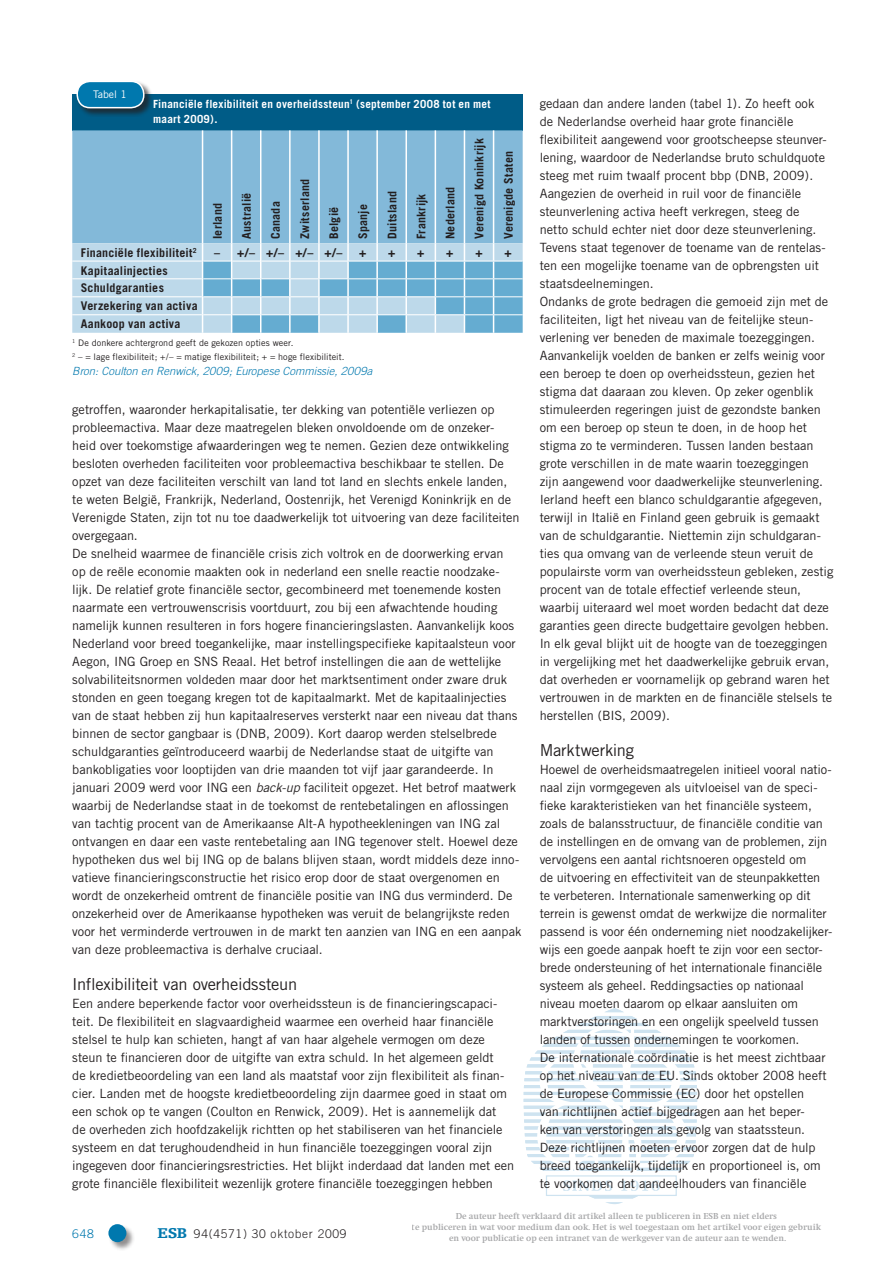
<style>
.page{position:relative;width:893px;height:1263px;background:#fff}
.page>*{position:absolute;margin:0;border:0;box-sizing:border-box;transform-origin:0 0}
.t1{font:16.5px "Trade Gothic";letter-spacing:-.015em;color:#231f20}
.t2{font:12.75px/18px "Trade Gothic";letter-spacing:-.005em;color:#231f20}
.t3{font:700 12px/17.9px "Trade Gothic";letter-spacing:.015em;color:#231f20}
.t4{font:300 12px "Trade Gothic";letter-spacing:.06em;color:#231f20}
.t5{font:300 12px "Trade Gothic";color:#0078ae}
.t6{font:700 11.25px/15px "Trade Gothic";letter-spacing:.02em;color:#fff}
.t7{font:italic 300 11.25px "Trade Gothic";letter-spacing:.005em;color:#0078ae}
.t8{font:10.5px "Trade Gothic";color:#fff}
.t9{font:700 9px/10.8px "Swift";color:#6c6d70;text-align:center}
.t10{font:9px/13.5px "Trade Gothic";letter-spacing:.005em;color:#231f20}
.s1{font-style:italic}
.s2{font-family:"Egyptienne F";font-weight:900;font-size:15px;color:#0078ae}
</style>
<div class="page">
<div style="left:108px;top:1224px;width:27px;height:27px;background:#231f20;opacity:.5"></div>
<div style="left:108px;top:1224px;width:18px;height:18px;background:#0078ae;border-radius:50%"></div>
<div style="left:72px;top:94px;width:451px;height:36px;background:#005c87"></div>
<div style="left:72px;top:130px;width:451px;height:113px;background:#83b9d9"></div>
<hr style="left:318px;top:130px;width:2px;height:113px;background:#fff">
<hr style="left:347px;top:130px;width:2px;height:113px;background:#fff">
<hr style="left:376px;top:130px;width:2px;height:113px;background:#fff">
<hr style="left:405px;top:130px;width:2px;height:113px;background:#fff">
<hr style="left:435px;top:130px;width:1px;height:113px;background:#fff">
<hr style="left:464px;top:130px;width:1px;height:113px;background:#fff">
<hr style="left:493px;top:130px;width:1px;height:113px;background:#fff">
<hr style="left:202px;top:130px;width:1px;height:113px;background:#fff">
<hr style="left:231px;top:130px;width:1px;height:113px;background:#fff">
<hr style="left:260px;top:130px;width:1px;height:113px;background:#fff">
<hr style="left:289px;top:130px;width:2px;height:113px;background:#fff">
<svg style="left:72px;top:243px;width:451px;height:90px;background:#a7cee4"></svg>
<div style="left:76px;top:80px;width:77px;height:37px;background:#231f20;opacity:.75"></div>
<div style="left:77px;top:81px;width:67px;height:27px;background:#0078ae;border-radius:13px"></div>
<div style="left:76px;top:81px;width:69px;height:27px;border:2px solid #fff;border-radius:13px"></div>
<svg style="left:523px;top:1008px;width:175px;height:196px"></svg>
<p class="t8" style="left:93px;top:88px;width:35px">Tabel 1</p>
<p class="t6" style="left:153px;top:96px;width:339px">Financiële flexibiliteit en overheidssteun<sup>1</sup> (september 2008 tot en met maart 2009).</p>
<p class="t3" style="left:208px;top:239px;width:37px;rotate:-90deg">Ierland</p>
<p class="t3" style="left:237px;top:239px;width:48px;rotate:-90deg">Australië</p>
<p class="t3" style="left:267px;top:239px;width:39px;rotate:-90deg">Canada</p>
<p class="t3" style="left:296px;top:239px;width:61px;rotate:-90deg">Zwitserland</p>
<p class="t3" style="left:325px;top:239px;width:34px;rotate:-90deg">België</p>
<p class="t3" style="left:354px;top:239px;width:36px;rotate:-90deg">Spanje</p>
<p class="t3" style="left:383px;top:239px;width:49px;rotate:-90deg">Duitsland</p>
<p class="t3" style="left:412px;top:239px;width:47px;rotate:-90deg">Frankrijk</p>
<p class="t3" style="left:441px;top:239px;width:54px;rotate:-90deg">Nederland</p>
<p class="t3" style="left:470px;top:239px;width:102px;rotate:-90deg">Verenigd Koninkrijk</p>
<p class="t3" style="left:499px;top:239px;width:89px;rotate:-90deg">Verenigde Staten</p>
<p class="t3" style="left:81px;top:243px;width:118px">Financiële flexibiliteit<sup>2</sup></p>
<p class="t3" style="left:214px;top:243px;width:130px">– +/– +/– +/– +/–</p>
<p class="t3" style="left:359px;top:243px;width:9px">+</p>
<p class="t3" style="left:388px;top:243px;width:9px">+</p>
<p class="t3" style="left:417px;top:243px;width:9px">+</p>
<p class="t3" style="left:446px;top:243px;width:9px">+</p>
<p class="t3" style="left:475px;top:243px;width:9px">+</p>
<p class="t3" style="left:504px;top:243px;width:9px">+</p>
<p class="t3" style="left:81px;top:261px;width:118px">Kapitaalinjecties<br>Schuldgaranties<br>Verzekering van activa<br>Aankoop van activa</p>
<p class="t10" style="left:72px;top:336px;width:274px"><sup>1</sup> De donkere achtergrond geeft de gekozen opties weer.<br><sup>2</sup> – = lage flexibiliteit; +/– = matige flexibiliteit; + = hoge flexibiliteit.</p>
<p class="t7" style="left:72px;top:364px;width:302px">Bron: Coulton en Renwick, 2009; Europese Commissie, 2009a</p>
<p class="t2" style="left:72px;top:400px;width:451px">getroffen, waaronder herkapitalisatie, ter dekking van potentiële verliezen op probleemactiva. Maar deze maatregelen bleken onvoldoende om de onzeker-<br>heid over toekomstige afwaarderingen weg te nemen. Gezien deze ontwikkeling besloten overheden faciliteiten voor probleemactiva beschikbaar te stellen. De opzet van deze faciliteiten verschilt van land tot land en slechts enkele landen,<br>te weten België, Frankrijk, Nederland, Oostenrijk, het Verenigd Koninkrijk en de Verenigde Staten, zijn tot nu toe daadwerkelijk tot uitvoering van deze faciliteiten overgegaan.<br>De snelheid waarmee de financiële crisis zich voltrok en de doorwerking ervan<br>op de reële economie maakten ook in nederland een snelle reactie noodzake&shy;lijk. De relatief grote financiële sector, gecombineerd met toenemende kosten naarmate een vertrouwenscrisis voortduurt, zou bij een afwachtende houding namelijk kunnen resulteren in fors hogere financieringslasten. Aanvankelijk koos Nederland voor breed toegankelijke, maar instellingspecifieke kapitaalsteun voor Aegon, ING Groep en SNS Reaal. Het betrof instellingen die aan de wettelijke solvabiliteitsnormen voldeden maar door het marktsentiment onder zware druk stonden en geen toegang kregen tot de kapitaalmarkt. Met de kapitaalinjecties van de staat hebben zij hun kapitaalreserves versterkt naar een niveau dat thans binnen de sector gangbaar is (DNB, 2009). Kort daarop werden stelselbrede schuldgaranties geïntroduceerd waarbij de Nederlandse staat de uitgifte van bankobligaties voor looptijden van drie maanden tot vijf jaar garandeerde. In januari 2009 werd voor ING een <span class="s1">back-up</span> faciliteit opgezet. Het betrof maatwerk waarbij de Nederlandse staat in de toekomst de rentebetalingen en aflossingen van tachtig procent van de Amerikaanse Alt-A hypotheekleningen van ING zal ontvangen en daar een vaste rentebetaling aan ING tegenover stelt. Hoewel deze hypotheken dus wel bij ING op de balans blijven staan, wordt middels deze inno&shy;vatieve financieringsconstructie het risico erop door de staat overgenomen en wordt de onzekerheid omtrent de financiële positie van ING dus verminderd. De onzekerheid over de Amerikaanse hypotheken was veruit de belangrijkste reden voor het verminderde vertrouwen in de markt ten aanzien van ING en een aanpak van deze probleemactiva is derhalve cruciaal.</p>
<p class="t1" style="left:72px;top:974px;width:226px">Inflexibiliteit van overheidssteun</p>
<p class="t2" style="left:72px;top:994px;width:443px">Een andere beperkende factor voor overheidssteun is de financieringscapaci&shy;teit. De flexibiliteit en slagvaardigheid waarmee een overheid haar financiële stelsel te hulp kan schieten, hangt af van haar algehele vermogen om deze steun te financieren door de uitgifte van extra schuld. In het algemeen geldt<br>de kredietbeoordeling van een land als maatstaf voor zijn flexibiliteit als finan&shy;cier. Landen met de hoogste kredietbeoordeling zijn daarmee goed in staat om een schok op te vangen (Coulton en Renwick, 2009). Het is aannemelijk dat<br>de overheden zich hoofdzakelijk richtten op het stabiliseren van het financiele systeem en dat terughoudendheid in hun financiële toezeggingen vooral zijn ingegeven door financieringsrestricties. Het blijkt inderdaad dat landen met een grote financiële flexibiliteit wezenlijk grotere financiële toezeggingen hebben</p>
<p class="t2" style="left:540px;top:94px;width:295px">gedaan dan andere landen (tabel 1). Zo heeft ook<br>de Nederlandse overheid haar grote financiële flexibiliteit aangewend voor grootscheepse steunver&shy;lening, waardoor de Nederlandse bruto schuldquote steeg met ruim twaalf procent bbp (DNB, 2009).<br>Aangezien de overheid in ruil voor de financiële steunverlening activa heeft verkregen, steeg de<br>netto schuld echter niet door deze steunverlening.<br>Tevens staat tegenover de toename van de rentelas&shy;ten een mogelijke toename van de opbrengsten uit staatsdeelnemingen.<br>Ondanks de grote bedragen die gemoeid zijn met de faciliteiten, ligt het niveau van de feitelijke steun&shy;verlening ver beneden de maximale toezeggingen.<br>Aanvankelijk voelden de banken er zelfs weinig voor een beroep te doen op overheidssteun, gezien het stigma dat daaraan zou kleven. Op zeker ogenblik stimuleerden regeringen juist de gezondste banken om een beroep op steun te doen, in de hoop het stigma zo te verminderen. Tussen landen bestaan grote verschillen in de mate waarin toezeggingen<br>zijn aangewend voor daadwerkelijke steunverlening.<br>Ierland heeft een blanco schuldgarantie afgegeven, terwijl in Italië en Finland geen gebruik is gemaakt van de schuldgarantie. Niettemin zijn schuldgaran&shy;ties qua omvang van de verleende steun veruit de populairste vorm van overheidssteun gebleken, zestig procent van de totale effectief verleende steun, waarbij uiteraard wel moet worden bedacht dat deze garanties geen directe budgettaire gevolgen hebben.<br>In elk geval blijkt uit de hoogte van de toezeggingen in vergelijking met het daadwerkelijke gebruik ervan, dat overheden er voornamelijk op gebrand waren het vertrouwen in de markten en de financiële stelsels te herstellen (BIS, 2009).</p>
<p class="t1" style="left:540px;top:740px;width:96px">Marktwerking</p>
<p class="t2" style="left:540px;top:760px;width:293px">Hoewel de overheidsmaatregelen initieel vooral natio&shy;naal zijn vormgegeven als uitvloeisel van de speci&shy;fieke karakteristieken van het financiële systeem, zoals de balansstructuur, de financiële conditie van de instellingen en de omvang van de problemen, zijn vervolgens een aantal richtsnoeren opgesteld om<br>de uitvoering en effectiviteit van de steunpakketten te verbeteren. Internationale samenwerking op dit terrein is gewenst omdat de werkwijze die normaliter passend is voor één onderneming niet noodzakelijker&shy;wijs een goede aanpak hoeft te zijn voor een sector&shy;brede ondersteuning of het internationale financiële systeem als geheel. Reddingsacties op nationaal niveau moeten daarom op elkaar aansluiten om marktverstoringen en een ongelijk speelveld tussen landen of tussen ondernemingen te voorkomen.<br>De internationale coördinatie is het meest zichtbaar op het niveau van de EU. Sinds oktober 2008 heeft de Europese Commissie (EC) door het opstellen<br>van richtlijnen actief bijgedragen aan het beper-<br>ken van verstoringen als gevolg van staatssteun.<br>Deze richtlijnen moeten ervoor zorgen dat de hulp breed toegankelijk, tijdelijk en proportioneel is, om te voorkomen dat aandeelhouders van financiële</p>
<p class="t5" style="left:72px;top:1226px;width:23px">648</p>
<p class="t4" style="left:157px;top:1226px;width:191px"><span class="s2">ESB</span> 94(4571) 30 oktober 2009</p>
<p class="t9" style="left:412px;top:1211px;width:411px">De auteur heeft verklaard dit artikel alleen te publiceren in ESB en niet elders<br>te publiceren in wat voor medium dan ook. Het is wel toegestaan om het artikel voor eigen gebruik en voor publicatie op een intranet van de werkgever van de auteur aan te wenden.</p>
</div>
